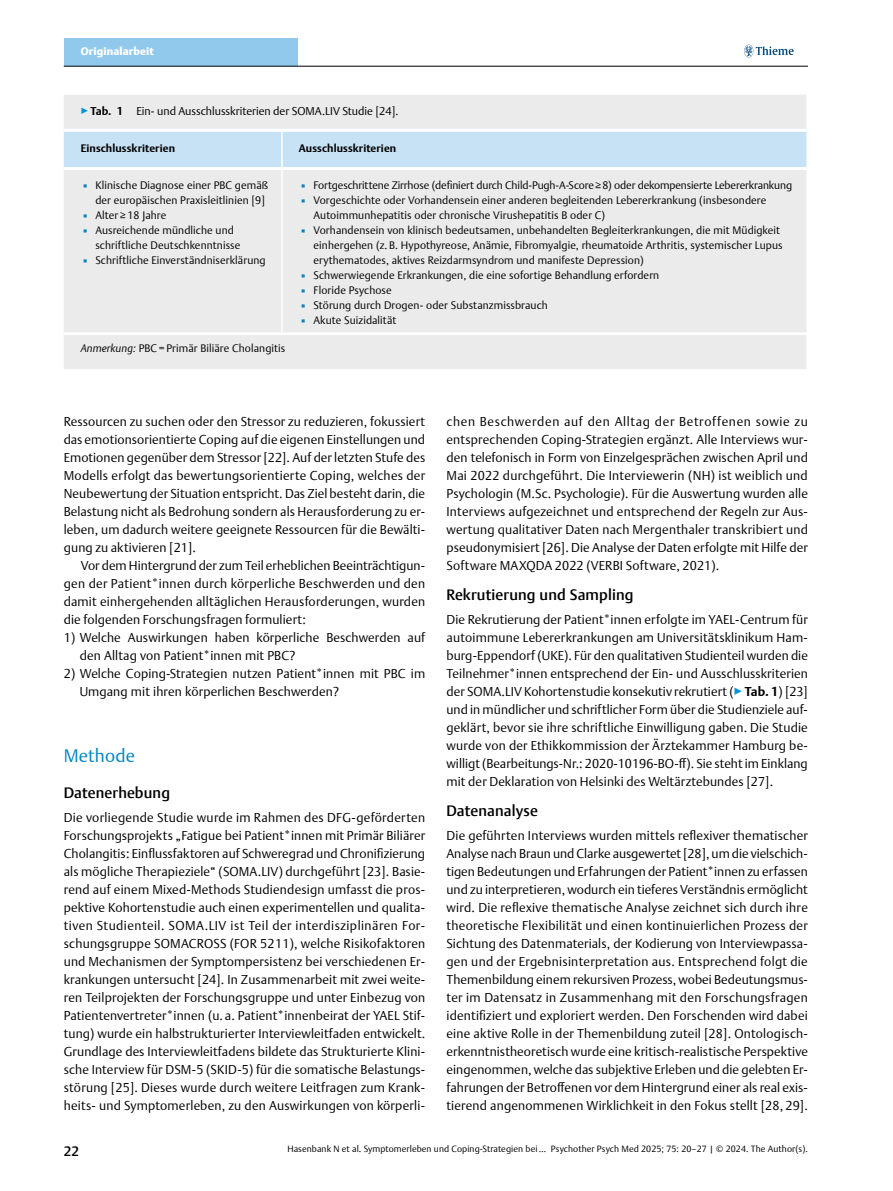
<style>
.page{position:relative;width:893px;height:1191px;background:#fff}
.page>*{position:absolute;margin:0;border:0;box-sizing:border-box;transform-origin:0 0}
.t1{font:300 18px "Thieme Argo 2011";letter-spacing:.01em;color:#0083c2}
.t2{font:500 15px "Thieme Argo 2011";letter-spacing:.01em;color:#000}
.t3{font:500 13.5px "Thieme Argo 2011";color:#000}
.t4{font:300 12.75px/18px "Thieme Argo 2011";letter-spacing:.01em;color:#000;text-align:justify}
.t5{font:300 11.25px "Thieme Argo 2011";color:#000}
.t6{font:300 10.8px/15px "Thieme Argo 2011";letter-spacing:.01em;color:#000}
.t7{font:300 10.8px "Thieme Argo 2011";letter-spacing:-.01em;color:#000}
.t8{font:700 10.8px "Thieme Argo 2011";letter-spacing:.01em;color:#000}
.t9{font:900 10.8px "Thieme Argo 2011";letter-spacing:.01em;color:#fff}
.t10{font:300 9px "Thieme Argo 2011";letter-spacing:.01em;color:#000}
.s1{color:#0095da}
.s2{font-weight:700}
.s3{color:#0083c2}
.s4{font-style:italic}
</style>
<div class="page">
<div style="left:64px;top:38px;width:234px;height:28px;background:#91c9ed"></div>
<svg style="left:744px;top:45px;width:50px;height:12px"></svg>
<hr style="left:64px;top:66px;width:744px;height:1px;background:#000">
<div style="left:64px;top:95px;width:742px;height:274px;background:#ebebec"></div>
<div style="left:64px;top:132px;width:742px;height:35px;background:#c7e1f5"></div>
<hr style="left:64px;top:129px;width:218px;height:3px;background:#fff">
<hr style="left:64px;top:167px;width:218px;height:3px;background:#fff">
<hr style="left:282px;top:129px;width:524px;height:3px;background:#fff">
<hr style="left:282px;top:167px;width:526px;height:3px;background:#fff">
<hr style="left:281px;top:132px;width:2px;height:35px;background:#fff">
<hr style="left:281px;top:170px;width:2px;height:162px;background:#fff">
<hr style="left:64px;top:332px;width:743px;height:3px;background:#fff">
<p class="t9" style="left:81px;top:44px;width:75px">Originalarbeit</p>
<p class="t5" style="left:81px;top:104px;width:319px"><span class="s1">▶</span><span class="s2">Tab. 1</span> Ein- und Ausschlusskriterien der SOMA.LIV Studie [24].</p>
<p class="t8" style="left:81px;top:140px;width:96px">Einschlusskriterien</p>
<p class="t8" style="left:299px;top:140px;width:99px">Ausschlusskriterien</p>
<p class="t6" style="left:95px;top:177px;width:174px;text-indent:-15px"><span class="s3">▪</span> Klinische Diagnose einer PBC gemäß der europäischen Praxisleitlinien [9]</p>
<p class="t6" style="left:81px;top:207px;width:87px"><span class="s3">▪</span> Alter ≥ 18 Jahre</p>
<p class="t6" style="left:95px;top:222px;width:146px;text-indent:-15px"><span class="s3">▪</span> Ausreichende mündliche und schriftliche Deutschkenntnisse</p>
<p class="t6" style="left:81px;top:252px;width:186px"><span class="s3">▪</span> Schriftliche Einverständniserklärung</p>
<p class="t7" style="left:299px;top:178px;width:495px"><span class="s3">▪</span> Fortgeschrittene Zirrhose (definiert durch Child-Pugh-A-Score≥8) oder dekompensierte Lebererkrankung</p>
<p class="t6" style="left:314px;top:192px;width:454px;text-indent:-15px"><span class="s3">▪</span> Vorgeschichte oder Vorhandensein einer anderen begleitenden Lebererkrankung (insbesondere<br>Autoimmunhepatitis oder chronische Virushepatitis B oder C)</p>
<p class="t6" style="left:314px;top:222px;width:470px;text-indent:-15px"><span class="s3">▪</span> Vorhandensein von klinisch bedeutsamen, unbehandelten Begleiterkrankungen, die mit Müdigkeit einhergehen (z. B. Hypothyreose, Anämie, Fibromyalgie, rheumatoide Arthritis, systemischer Lupus erythematodes, aktives Reizdarmsyndrom und manifeste Depression)</p>
<p class="t6" style="left:299px;top:267px;width:362px"><span class="s3">▪</span> Schwerwiegende Erkrankungen, die eine sofortige Behandlung erfordern</p>
<p class="t6" style="left:299px;top:282px;width:94px"><span class="s3">▪</span> Floride Psychose</p>
<p class="t6" style="left:299px;top:297px;width:250px"><span class="s3">▪</span> Störung durch Drogen- oder Substanzmissbrauch</p>
<p class="t6" style="left:299px;top:312px;width:99px"><span class="s3">▪</span> Akute Suizidalität</p>
<p class="t6" style="left:81px;top:340px;width:206px"><span class="s4">Anmerkung:</span> PBC= Primär Biliäre Cholangitis</p>
<p class="t4" style="left:64px;top:412px;width:363px">Ressourcen zu suchen oder den Stressor zu reduzieren, fokussiert das emotionsorientierte Coping auf die eigenen Einstellungen und Emotionen gegenüber dem Stressor [22]. Auf der letzten Stufe des Modells erfolgt das bewertungsorientierte Coping, welches der Neubewertung der Situation entspricht. Das Ziel besteht darin, die Belastung nicht als Bedrohung sondern als Herausforderung zu er&shy;leben, um dadurch weitere geeignete Ressourcen für die Bewälti&shy;gung zu aktivieren [21].</p>
<p class="t4" style="left:64px;top:556px;width:363px;text-indent:17px">Vor dem Hintergrund der zum Teil erheblichen Beeinträchtigun&shy;gen der Patient*innen durch körperliche Beschwerden und den damit einhergehenden alltäglichen Herausforderungen, wurden die folgenden Forschungsfragen formuliert:</p>
<p class="t4" style="left:80px;top:628px;width:347px;text-indent:-16px">1) Welche Auswirkungen haben körperliche Beschwerden auf den Alltag von Patient*innen mit PBC?</p>
<p class="t4" style="left:80px;top:664px;width:347px;text-indent:-16px">2) Welche Coping-Strategien nutzen Patient*innen mit PBC im<br>Umgang mit ihren körperlichen Beschwerden?</p>
<h1 class="t1" style="left:64px;top:744px;width:73px">Methode</h1>
<p class="t2" style="left:64px;top:783px;width:108px">Datenerhebung</p>
<p class="t4" style="left:64px;top:808px;width:363px">Die vorliegende Studie wurde im Rahmen des DFG-geförderten Forschungsprojekts „Fatigue bei Patient*innen mit Primär Biliärer Cholangitis: Einflussfaktoren auf Schweregrad und Chronifizierung als mögliche Therapieziele“ (SOMA.LIV) durchgeführt [23]. Basie&shy;rend auf einem Mixed-Methods Studiendesign umfasst die pros&shy;pektive Kohortenstudie auch einen experimentellen und qualita&shy;tiven Studienteil. SOMA.LIV ist Teil der interdisziplinären For&shy;schungsgruppe SOMACROSS (FOR 5211), welche Risikofaktoren und Mechanismen der Symptompersistenz bei verschiedenen Er&shy;krankungen untersucht [24]. In Zusammenarbeit mit zwei weite&shy;ren Teilprojekten der Forschungsgruppe und unter Einbezug von Patientenvertreter*innen (u. a. Patient*innenbeirat der YAEL Stif&shy;tung) wurde ein halbstrukturierter Interviewleitfaden entwickelt.<br>Grundlage des Interviewleitfadens bildete das Strukturierte Klini&shy;sche Interview für DSM-5 (SKID-5) für die somatische Belastungs&shy;störung [25]. Dieses wurde durch weitere Leitfragen zum Krank&shy;heits- und Symptomerleben, zu den Auswirkungen von körperli-</p>
<p class="t4" style="left:446px;top:412px;width:363px">chen Beschwerden auf den Alltag der Betroffenen sowie zu entsprechenden Coping-Strategien ergänzt. Alle Interviews wur&shy;den telefonisch in Form von Einzelgesprächen zwischen April und Mai 2022 durchgeführt. Die Interviewerin (NH) ist weiblich und Psychologin (M.Sc. Psychologie). Für die Auswertung wurden alle Interviews aufgezeichnet und entsprechend der Regeln zur Aus&shy;wertung qualitativer Daten nach Mergenthaler transkribiert und pseudonymisiert [26]. Die Analyse der Daten erfolgte mit Hilfe der Software MAXQDA 2022 (VERBI Software, 2021).</p>
<p class="t2" style="left:446px;top:585px;width:189px">Rekrutierung und Sampling</p>
<p class="t4" style="left:446px;top:610px;width:363px">Die Rekrutierung der Patient*innen erfolgte im YAEL-Centrum für autoimmune Lebererkrankungen am Universitätsklinikum Ham&shy;burg-Eppendorf (UKE). Für den qualitativen Studienteil wurden die Teilnehmer*innen entsprechend der Ein- und Ausschlusskriterien der SOMA.LIV Kohortenstudie konsekutiv rekrutiert (<span class="s1">▶</span><span class="s2">Tab. 1</span>) [23] und in mündlicher und schriftlicher Form über die Studienziele auf&shy;geklärt, bevor sie ihre schriftliche Einwilligung gaben. Die Studie wurde von der Ethikkommission der Ärztekammer Hamburg be&shy;willigt (Bearbeitungs-Nr.: 2020-10196-BO-ff). Sie steht im Einklang mit der Deklaration von Helsinki des Weltärztebundes [27].</p>
<p class="t2" style="left:446px;top:801px;width:93px">Datenanalyse</p>
<p class="t4" style="left:446px;top:826px;width:363px">Die geführten Interviews wurden mittels reflexiver thematischer Analyse nach Braun und Clarke ausgewertet [28], um die vielschich&shy;tigen Bedeutungen und Erfahrungen der Patient*innen zu erfassen und zu interpretieren, wodurch ein tieferes Verständnis ermöglicht wird. Die reflexive thematische Analyse zeichnet sich durch ihre theoretische Flexibilität und einen kontinuierlichen Prozess der Sichtung des Datenmaterials, der Kodierung von Interviewpassa&shy;gen und der Ergebnisinterpretation aus. Entsprechend folgt die Themenbildung einem rekursiven Prozess, wobei Bedeutungsmus&shy;ter im Datensatz in Zusammenhang mit den Forschungsfragen identifiziert und exploriert werden. Den Forschenden wird dabei eine aktive Rolle in der Themenbildung zuteil [28]. Ontologisch&shy;erkenntnistheoretisch wurde eine kritisch-realistische Perspektive eingenommen, welche das subjektive Erleben und die gelebten Er&shy;fahrungen der Betroffenen vor dem Hintergrund einer als real exis&shy;tierend angenommenen Wirklichkeit in den Fokus stellt [28, 29].</p>
<p class="t3" style="left:64px;top:1142px;width:17px">22</p>
<p class="t10" style="left:288px;top:1143px;width:522px">Hasenbank N et al. Symptomerleben und Coping-Strategien bei … Psychother Psych Med 2025; 75: 20–27 | © 2024. The Author(s).</p>
</div>
